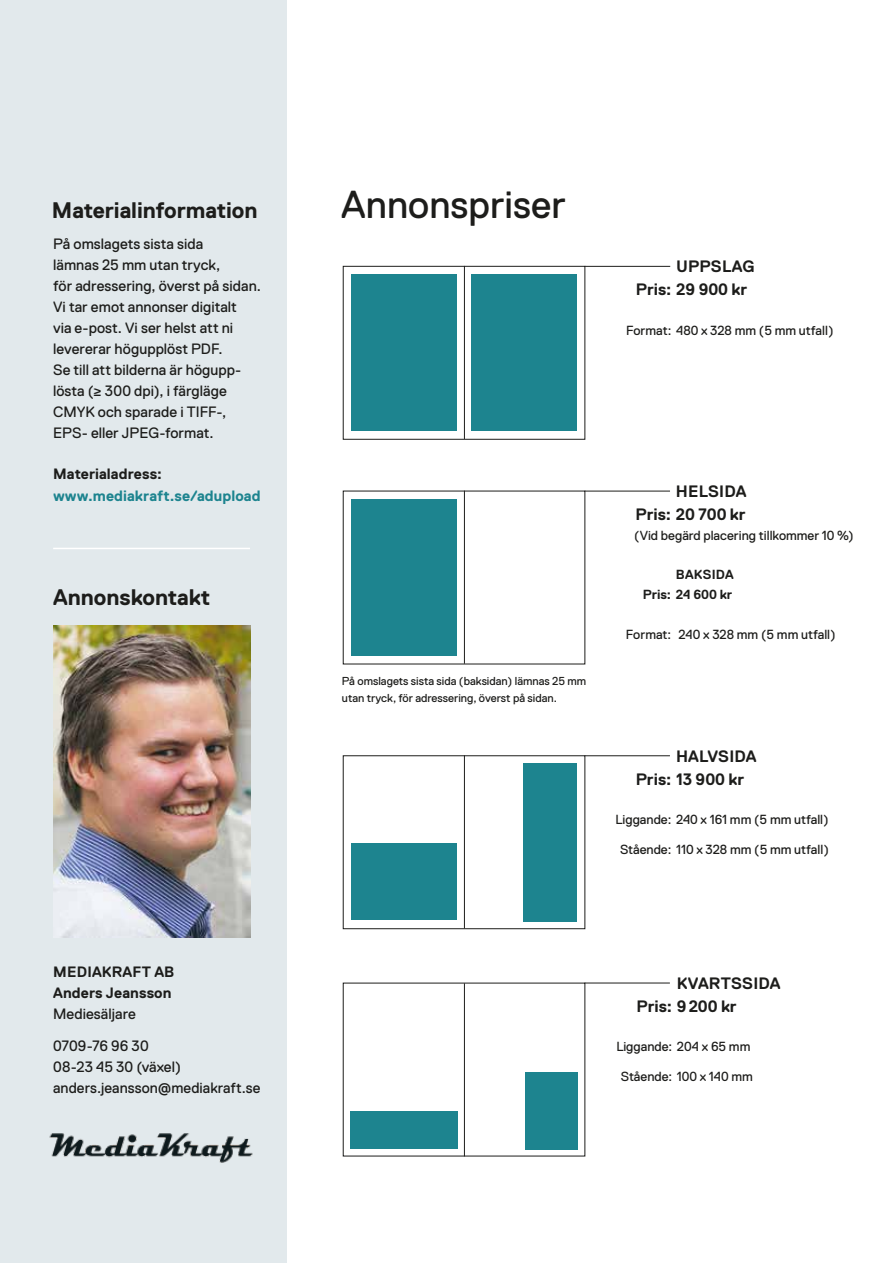
<style>
.page{position:relative;width:893px;height:1263px;background:#fff}
.page>*{position:absolute;margin:0;border:0;box-sizing:border-box;transform-origin:0 0}
.t1{font:39px "Replica Pro";color:#1d1d1b}
.t2{font:700 22.5px "Replica Pro";letter-spacing:-.005em;color:#1d1d1b}
.t3{font:700 16.5px/23.1px "Replica Pro";color:#1d1d1b}
.t4{font:15px/21px "Replica Pro";letter-spacing:.005em;color:#1d1d1b}
.t5{font:700 15px/21px "Replica Pro";letter-spacing:.005em;color:#1d1d1b}
.t6{font:700 15px "Replica Pro";letter-spacing:.005em;color:#1d848f}
.t7{font:13.2px "Replica Pro";color:#1d1d1b}
.t8{font:700 13.2px/19.8px "Replica Pro";color:#1d1d1b;text-align:right}
.t9{font:11.55px/16.5px "Replica Pro";color:#1d1d1b}
</style>
<div class="page">
<div style="left:343px;top:755px;width:242px;height:174px;border:1px solid #1d1d1b"></div>
<div style="left:351px;top:843px;width:106px;height:77px;background:#1d848f"></div>
<div style="left:523px;top:763px;width:54px;height:159px;background:#1d848f"></div>
<hr style="left:464px;top:755px;width:1px;height:173px;background:#1d1d1b">
<hr style="left:584px;top:755px;width:86px;height:1px;background:#1d1d1b">
<div style="left:525px;top:1072px;width:52px;height:77px;background:#1d848f"></div>
<div style="left:350px;top:1111px;width:107px;height:38px;background:#1d848f"></div>
<hr style="left:464px;top:983px;width:1px;height:173px;background:#1d1d1b">
<hr style="left:584px;top:982px;width:86px;height:1px;background:#1d1d1b">
<div style="left:351px;top:499px;width:106px;height:156px;background:#1d848f"></div>
<hr style="left:464px;top:491px;width:1px;height:173px;background:#1d1d1b">
<hr style="left:584px;top:491px;width:86px;height:1px;background:#1d1d1b">
<div style="left:343px;top:266px;width:242px;height:174px;border:1px solid #1d1d1b"></div>
<div style="left:351px;top:274px;width:106px;height:157px;background:#1d848f"></div>
<hr style="left:464px;top:266px;width:1px;height:173px;background:#1d1d1b">
<div style="left:471px;top:274px;width:106px;height:157px;background:#1d848f"></div>
<hr style="left:585px;top:266px;width:85px;height:1px;background:#1d1d1b">
<div style="left:0;top:0;width:287px;height:1263px;background:#e2e9ec"></div>
<img style="left:53px;top:625px;width:198px;height:313px">
<img style="left:49px;top:1133px;width:204px;height:30px">
<hr style="left:53px;top:548px;width:197px;height:1px;background:#fff">
<h2 class="t2" style="left:52px;top:198px;width:207px">Materialinformation</h2>
<p class="t4" style="left:53px;top:234px;width:209px">På omslagets sista sida<br>lämnas 25 mm utan tryck,<br>för adressering, överst på sidan.<br>Vi tar emot annonser digitalt<br>via e-post. Vi ser helst att ni levererar högupplöst PDF.<br>Se till att bilderna är högupp&shy;lösta (≥ 300 dpi), i färgläge<br>CMYK och sparade i TIFF-,<br>EPS- eller JPEG-format.</p>
<p class="t5" style="left:53px;top:463px;width:110px">Materialadress:</p>
<p class="t6" style="left:53px;top:488px;width:209px">www.mediakraft.se/adupload</p>
<h2 class="t2" style="left:53px;top:585px;width:159px">Annonskontakt</h2>
<p class="t5" style="left:53px;top:961px;width:123px">MEDIAKRAFT AB<br>Anders Jeansson</p>
<p class="t4" style="left:53px;top:998px;width:97px;line-height:31.5px">Mediesäljare<br>0709-76 96 30</p>
<p class="t4" style="left:53px;top:1056px;width:209px">08-23 45 30 (växel) anders.jeansson@mediakraft.se</p>
<h1 class="t1" style="left:341px;top:183px;width:226px">Annonspriser</h1>
<p class="t3" style="left:636px;top:255px;width:120px;text-indent:40px">UPPSLAG<br>Pris: 29 900 kr</p>
<p class="t7" style="left:626px;top:323px;width:209px">Format: 480 x 328 mm (5 mm utfall)</p>
<p class="t9" style="left:342px;top:673px;width:246px">På omslagets sista sida (baksidan) lämnas 25 mm utan tryck, för adressering, överst på sidan.</p>
<p class="t3" style="left:636px;top:480px;width:112px;text-align:right">HELSIDA<br>Pris: 20 700 kr</p>
<p class="t7" style="left:634px;top:528px;width:221px">(Vid begärd placering tillkommer 10 %)</p>
<p class="t8" style="left:643px;top:565px;width:92px">BAKSIDA<br>Pris: 24 600 kr</p>
<p class="t7" style="left:626px;top:627px;width:211px">Format: 240 x 328 mm (5 mm utfall)</p>
<p class="t3" style="left:636px;top:745px;width:122px;text-indent:40px">HALVSIDA<br>Pris: 13 900 kr</p>
<p class="t7" style="left:615px;top:812px;width:215px">Liggande: 240 x 161 mm (5 mm utfall)</p>
<p class="t7" style="left:620px;top:842px;width:210px">Stående: 110 x 328 mm (5 mm utfall)</p>
<p class="t3" style="left:637px;top:971px;width:145px;text-indent:40px">KVARTSSIDA<br>Pris: 9200 kr</p>
<p class="t7" style="left:616px;top:1039px;width:135px">Liggande: 204 x 65 mm</p>
<p class="t7" style="left:621px;top:1069px;width:133px">Stående: 100 x 140 mm</p>
</div>
